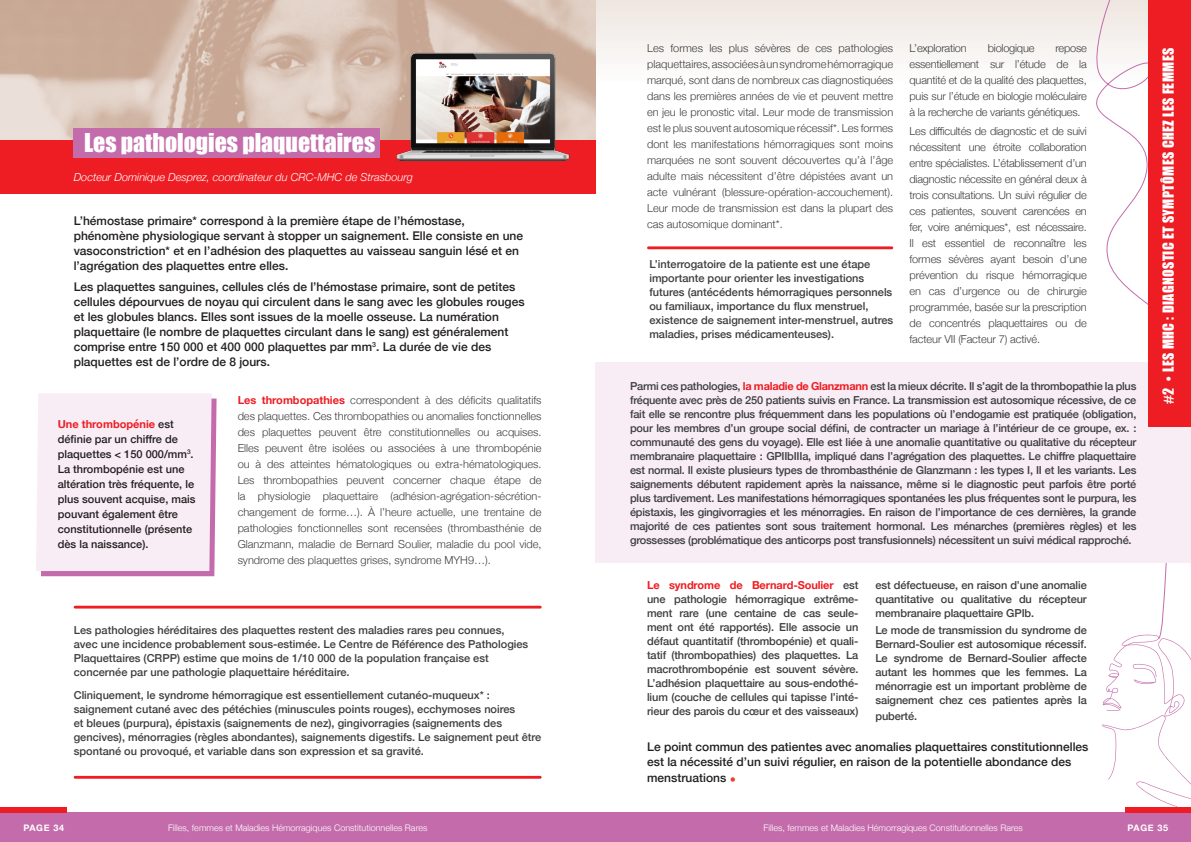
<style>
.page{position:relative;width:1191px;height:842px;background:#fff}
.page>*{position:absolute;margin:0;border:0;box-sizing:border-box;transform-origin:0 0}
.t1{font:23.8px "Impact";color:#fff}
.t2{font:14px "Impact";letter-spacing:.03em;color:#fff}
.t3{font:500 12px/15px "Helvetica Neue";color:#231f20}
.t4{font:500 11px/14px "Helvetica Neue";color:#3e3e3f;text-align:justify}
.t5{font:300 11px/16px "Helvetica Neue";letter-spacing:-.01em;color:#3e3e3f;text-align:justify}
.t6{font:500 11px/15px "Helvetica Neue";color:#231f20}
.t7{font:italic 300 11px "Helvetica Neue";color:#fff}
.t8{font:300 9px "Helvetica Neue";color:#fff}
.t9{font:700 9px "Helvetica Neue";letter-spacing:.075em;color:#fff}
.s1{font-weight:700;color:#ee1d23}
.s2{color:#ef3e2e}
</style>
<div class="page">
<div style="left:536px;top:0;width:655px;height:220px;background:linear-gradient(to bottom,#f4efec,#fff)"></div>
<svg style="left:1083px;top:0;width:84px;height:633px"></svg>
<div style="left:595px;top:363px;width:596px;height:200px;background:#f8edf5"></div>
<div style="left:0;top:55px;width:595px;height:139px;background:#ee1d23"></div>
<img style="left:0;top:0;width:595px;height:140px">
<div style="left:0;top:812px;width:1191px;height:30px;background:#c46cab"></div>
<div style="left:74px;top:128px;width:306px;height:29px;background:#c46cab"></div>
<div style="left:0;top:807px;width:67px;height:6px;background:#ee1d23"></div>
<div style="left:1125px;top:807px;width:66px;height:5px;background:#ee1d23"></div>
<div style="left:1148px;top:0;width:43px;height:427px;background:#ee1d23"></div>
<hr style="left:74px;top:606px;width:467px;height:2px;background:#ee1d23">
<hr style="left:647px;top:246px;width:246px;height:3px;background:#ee1d23">
<hr style="left:74px;top:776px;width:467px;height:3px;background:#ee1d23">
<div style="left:36px;top:393px;width:180px;height:183px;background:#f8edf5"></div>
<svg style="left:1102px;top:633px;width:89px;height:174px"></svg>
<img style="left:381px;top:40px;width:202px;height:122px">
<p class="t1" style="left:84px;top:124px;width:292px">Les pathologies plaquettaires</p>
<p class="t7" style="left:74px;top:169px;width:341px">Docteur Dominique Desprez, coordinateur du CRC-MHC de Strasbourg</p>
<p class="t3" style="left:74px;top:212px;width:451px">L’hémostase primaire* correspond à la première étape de l’hémostase, phénomène physiologique servant à stopper un saignement. Elle consiste en une vasoconstriction* et en l’adhésion des plaquettes au vaisseau sanguin lésé et en l’agrégation des plaquettes entre elles.</p>
<p class="t3" style="left:74px;top:278px;width:452px">Les plaquettes sanguines, cellules clés de l’hémostase primaire, sont de petites cellules dépourvues de noyau qui circulent dans le sang avec les globules rouges et les globules blancs. Elles sont issues de la moelle osseuse. La numération plaquettaire (le nombre de plaquettes circulant dans le sang) est généralement comprise entre 150 000 et 400 000 plaquettes par mm<sup>3</sup>. La durée de vie des plaquettes est de l’ordre de 8 jours.</p>
<p class="t6" style="left:58px;top:415px;width:139px"><span class="s1">Une thrombopénie</span> est définie par un chiffre de plaquettes &lt; 150 000/mm<sup>3</sup>.<br>La thrombopénie est une altération très fréquente, le plus souvent acquise, mais pouvant également être constitutionnelle (présente dès la naissance).</p>
<p class="t5" style="left:238px;top:391px;width:305px"><span class="s1">Les thrombopathies</span> correspondent à des déficits qualitatifs des plaquettes. Ces thrombopathies ou anomalies fonctionnelles des plaquettes peuvent être constitutionnelles ou acquises.<br>Elles peuvent être isolées ou associées à une thrombopénie ou à des atteintes hématologiques ou extra-hématologiques.<br>Les thrombopathies peuvent concerner chaque étape de la physiologie plaquettaire (adhésion-agrégation-sécrétion&shy;changement de forme…). À l’heure actuelle, une trentaine de pathologies fonctionnelles sont recensées (thrombasthénie de Glanzmann, maladie de Bernard Soulier, maladie du pool vide, syndrome des plaquettes grises, syndrome MYH9…).</p>
<p class="t4" style="left:74px;top:623px;width:456px;text-align:left">Les pathologies héréditaires des plaquettes restent des maladies rares peu connues, avec une incidence probablement sous-estimée. Le Centre de Référence des Pathologies Plaquettaires (CRPP) estime que moins de 1/10 000 de la population française est concernée par une pathologie plaquettaire héréditaire.</p>
<p class="t4" style="left:74px;top:687px;width:469px;text-align:left">Cliniquement, le syndrome hémorragique est essentiellement cutanéo-muqueux* : saignement cutané avec des pétéchies (minuscules points rouges), ecchymoses noires<br>et bleues (purpura), épistaxis (saignements de nez), gingivorragies (saignements des gencives), ménorragies (règles abondantes), saignements digestifs. Le saignement peut être spontané ou provoqué, et variable dans son expression et sa gravité.</p>
<p class="t5" style="left:647px;top:40px;width:248px">Les formes les plus sévères de ces pathologies plaquettaires, associées à un syndrome hémorragique marqué, sont dans de nombreux cas diagnostiquées dans les premières années de vie et peuvent mettre en jeu le pronostic vital. Leur mode de transmission est le plus souvent autosomique récessif*. Les formes dont les manifestations hémorragiques sont moins marquées ne sont souvent découvertes qu’à l’âge adulte mais nécessitent d’être dépistées avant un acte vulnérant (blessure-opération-accouchement).<br>Leur mode de transmission est dans la plupart des cas autosomique dominant*.</p>
<p class="t5" style="left:909px;top:40px;width:59px">L’exploration</p>
<p class="t5" style="left:987px;top:40px;width:48px">biologique</p>
<p class="t5" style="left:909px;top:40px;width:179px;text-indent:146px">repose essentiellement sur l’étude de la quantité et de la qualité des plaquettes, puis sur l’étude en biologie moléculaire à la recherche de variants génétiques.</p>
<p class="t5" style="left:909px;top:123px;width:179px">Les difficultés de diagnostic et de suivi nécessitent une étroite collaboration entre spécialistes. L’établissement d’un diagnostic nécessite en général deux à trois consultations. Un suivi régulier de ces patientes, souvent carencées en fer, voire anémiques*, est nécessaire.<br>Il est essentiel de reconnaître les formes sévères ayant besoin d’une prévention du risque hémorragique en cas d’urgence ou de chirurgie programmée, basée sur la prescription de concentrés plaquettaires ou de facteur VII (Facteur 7) activé.</p>
<p class="t4" style="left:630px;top:378px;width:508px">Parmi ces pathologies, <span class="s1">la maladie de Glanzmann</span> est la mieux décrite. Il s’agit de la thrombopathie la plus fréquente avec près de 250 patients suivis en France. La transmission est autosomique récessive, de ce fait elle se rencontre plus fréquemment dans les populations où l’endogamie est pratiquée (obligation, pour les membres d’un groupe social défini, de contracter un mariage à l’intérieur de ce groupe, ex. : communauté des gens du voyage). Elle est liée à une anomalie quantitative ou qualitative du récepteur membranaire plaquettaire : GPIIbIIIa, impliqué dans l’agrégation des plaquettes. Le chiffre plaquettaire est normal. Il existe plusieurs types de thrombasthénie de Glanzmann : les types I, II et les variants. Les saignements débutent rapidement après la naissance, même si le diagnostic peut parfois être porté plus tardivement. Les manifestations hémorragiques spontanées les plus fréquentes sont le purpura, les épistaxis, les gingivorragies et les ménorragies. En raison de l’importance de ces dernières, la grande majorité de ces patientes sont sous traitement hormonal. Les ménarches (premières règles) et les grossesses (problématique des anticorps post transfusionnels) nécessitent un suivi médical rapproché.</p>
<p class="t4" style="left:647px;top:577px;width:213px"><span class="s1">Le syndrome de Bernard-Soulier</span> est une pathologie hémorragique extrême&shy;ment rare (une centaine de cas seule&shy;ment ont été rapportés). Elle associe un défaut quantitatif (thrombopénie) et quali&shy;tatif (thrombopathies) des plaquettes. La macrothrombopénie est souvent sévère.<br>L’adhésion plaquettaire au sous-endothé&shy;lium (couche de cellules qui tapisse l’inté&shy;rieur des parois du cœur et des vaisseaux)</p>
<p class="t4" style="left:875px;top:577px;width:213px">est défectueuse, en raison d’une anomalie quantitative ou qualitative du récepteur membranaire plaquettaire GPIb.</p>
<p class="t4" style="left:649px;top:256px;width:245px;text-align:left">L’interrogatoire de la patiente est une étape importante pour orienter les investigations futures (antécédents hémorragiques personnels ou familiaux, importance du flux menstruel, existence de saignement inter-menstruel, autres maladies, prises médicamenteuses).</p>
<p class="t4" style="left:875px;top:622px;width:213px">Le mode de transmission du syndrome de Bernard-Soulier est autosomique récessif.<br>Le syndrome de Bernard-Soulier affecte autant les hommes que les femmes. La ménorragie est un important problème de saignement chez ces patientes après la</p>
<p class="t4" style="left:875px;top:708px;width:43px">puberté.</p>
<p class="t3" style="left:647px;top:738px;width:443px;line-height:15.5px">Le point commun des patientes avec anomalies plaquettaires constitutionnelles est la nécessité d’un suivi régulier, en raison de la potentielle abondance des menstruations <span class="s2">•</span></p>
<p class="t2" style="left:1157px;top:404px;width:358px;rotate:-90deg">#2 • LES MHC : DIAGNOSTIC ET SYMPTÔMES CHEZ LES FEMMES</p>
<p class="t9" style="left:23px;top:821px;width:42px">PAGE 34</p>
<p class="t8" style="left:168px;top:820px;width:261px">Filles, femmes et Maladies Hémorragiques Constitutionnelles Rares</p>
<p class="t8" style="left:763px;top:820px;width:261px">Filles, femmes et Maladies Hémorragiques Constitutionnelles Rares</p>
<p class="t9" style="left:1127px;top:821px;width:42px">PAGE 35</p>
</div>
